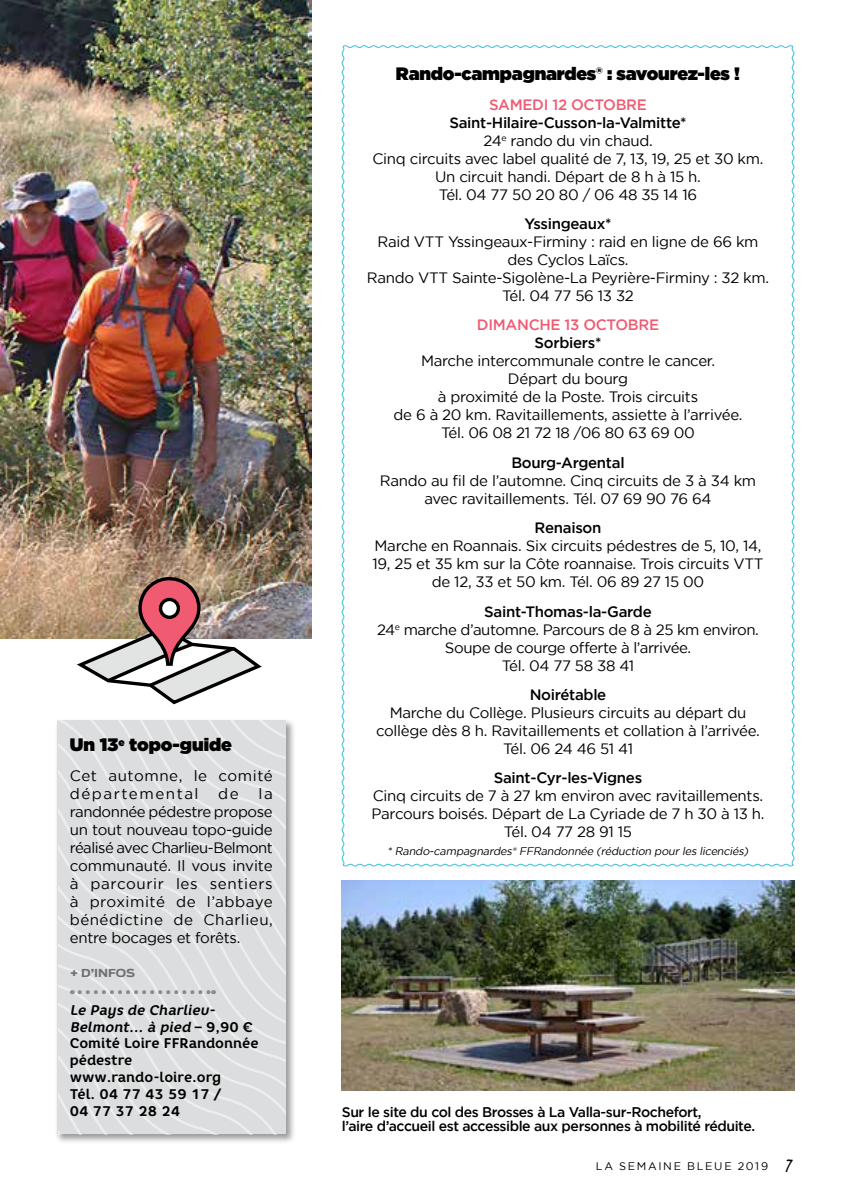
<style>
.page{position:relative;width:851px;height:1191px;background:#fff}
.page>*{position:absolute;margin:0;border:0;box-sizing:border-box;transform-origin:0 0}
.t1{font:900 18px "Gotham";letter-spacing:-.01em;color:#000}
.t2{font:15px/18px "Gotham";letter-spacing:-.02em;color:#000;text-align:center}
.t3{font:500 15px "Gotham";letter-spacing:-.02em;color:#000}
.t4{font:500 15px "Gotham";letter-spacing:-.02em;color:#f05b72}
.t5{font:15px/18px "Gotham";letter-spacing:.035em;color:#000}
.t6{font:700 14px/16.8px "Core Rhino 65";color:#000}
.t7{font:500 14px/14px "Gotham";letter-spacing:-.03em;color:#000}
.t8{font:italic 11px "Gotham";color:#000}
.t9{font:11px "Gotham";letter-spacing:.155em;color:#000}
.t10{font:700 11px "Antenna";letter-spacing:-.005em;color:#6d6e71;scale:1.1 1}
.s1{font-style:italic}
.s2{font-weight:500}
.s3{font-family:"Rockeby Sc Two";font-weight:900;font-size:16px}
</style>
<div class="page">
<div style="left:54px;top:718px;width:242px;height:426px;background:#000;opacity:.4"></div>
<img style="left:0;top:0;width:311px;height:638px">
<svg style="left:341px;top:45px;width:454px;height:822px"></svg>
<svg style="left:58px;top:720px;width:227px;height:414px;background:#dedfdf"></svg>
<img style="left:76px;top:576px;width:186px;height:129px">
<img style="left:342px;top:880px;width:452px;height:210px">
<p class="t1" style="left:70px;top:732px;width:164px">Un 13<sup>e</sup> topo-guide</p>
<p class="t5" style="left:70px;top:766px;width:204px">Cet automne, le comité départemental</p>
<p class="t2" style="left:70px;top:784px;width:204px;text-align:justify;text-indent:189px">la randonnée pédestre propose un tout nouveau topo-guide réalisé avec Charlieu-Belmont communauté. Il vous invite à parcourir les sentiers à proximité de l’abbaye bénédictine de Charlieu, entre bocages et forêts.</p>
<p class="t10" style="left:70px;top:966px;width:61px">+ D’INFOS</p>
<p class="t6" style="left:70px;top:1001px;width:190px"><span class="s1">Le Pays de Charlieu-<br>Belmont… à pied</span> – 9 , 9 0 €<br>Comité Loire FFRandonnée pédestre www.rando-loire.org<br>Tél. 04 77 43 59 17 /<br>04 77 37 28 24</p>
<p class="t2" style="left:218px;top:784px;width:22px">de</p>
<p class="t1" style="left:396px;top:61px;width:345px">Rando-campagnardes® : savourez-les !</p>
<p class="t4" style="left:489px;top:94px;width:159px">SAMEDI 12 OCTOBRE</p>
<p class="t2" style="left:372px;top:113px;width:392px"><span class="s2">Saint-Hilaire-Cusson-la-Valmitte*<br></span>24<sup>e</sup> rando du vin chaud.<br>Cinq circuits avec label qualité de 7, 13, 19, 25 et 30 km.<br>Un circuit handi. Départ de 8 h à 15 h.<br>Tél. 04 77 50 20 80 / 06 48 35 14 16</p>
<p class="t3" style="left:524px;top:214px;width:89px">Yssingeaux*</p>
<p class="t2" style="left:367px;top:232px;width:403px">Raid VTT Yssingeaux-Firminy : raid en ligne de 66 km des Cyclos Laïcs.<br>Rando VTT Sainte-Sigolène-La Peyrière-Firminy : 32 km.<br>Tél. 04 77 56 13 32</p>
<p class="t4" style="left:477px;top:315px;width:183px">DIMANCHE 13 OCTOBRE</p>
<p class="t3" style="left:534px;top:333px;width:68px">Sorbiers*</p>
<p class="t2" style="left:393px;top:352px;width:350px">Marche intercommunale contre le cancer.<br>Départ du bourg<br>à proximité de la Poste. Trois circuits<br>de 6 à 20 km. Ravitaillements, assiette à l’arrivée.<br>Tél. 06 08 21 72 18 /06 80 63 69 00</p>
<p class="t3" style="left:511px;top:452px;width:115px">Bourg-Argental</p>
<p class="t2" style="left:380px;top:471px;width:378px">Rando au fil de l’automne. Cinq circuits de 3 à 34 km avec ravitaillements. Tél. 07 69 90 76 64</p>
<p class="t3" style="left:534px;top:518px;width:68px">Renaison</p>
<p class="t2" style="left:372px;top:536px;width:392px">Marche en Roannais. Six circuits pédestres de 5, 10, 14,<br>19, 25 et 35 km sur la Côte roannaise. Trois circuits VTT de 12, 33 et 50 km. Tél. 06 89 27 15 00</p>
<p class="t2" style="left:377px;top:602px;width:383px"><span class="s2">Saint-Thomas-la-Garde<br></span>24<sup>e</sup> marche d’automne. Parcours de 8 à 25 km environ.<br>Soupe de courge offerte à l’arrivée.<br>Tél. 04 77 58 38 41</p>
<p class="t3" style="left:529px;top:685px;width:78px">Noirétable</p>
<p class="t2" style="left:376px;top:703px;width:385px">Marche du Collège. Plusieurs circuits au départ du collège dès 8 h. Ravitaillements et collation à l’arrivée.<br>Tél. 06 24 46 51 41</p>
<p class="t3" style="left:493px;top:768px;width:150px">Saint-Cyr-les-Vignes</p>
<p class="t2" style="left:371px;top:786px;width:394px">Cinq circuits de 7 à 27 km environ avec ravitaillements.<br>Parcours boisés. Départ de La Cyriade de 7 h 30 à 13 h.<br>Tél. 04 77 28 91 15</p>
<p class="t8" style="left:387px;top:844px;width:365px">*Rando-campagnardes®FFRandonnée (réduction pourles licenciés)</p>
<p class="t7" style="left:342px;top:1105px;width:415px">Sur le site du col des Brosses à La Valla-sur-Rochefort,<br>l’aire d’accueil est accessible aux personnes à mobilité réduite.</p>
<p class="t9" style="left:595px;top:1159px;width:198px">LA SEMAINE BLEUE 2019 <span class="s3">7</span></p>
</div>
